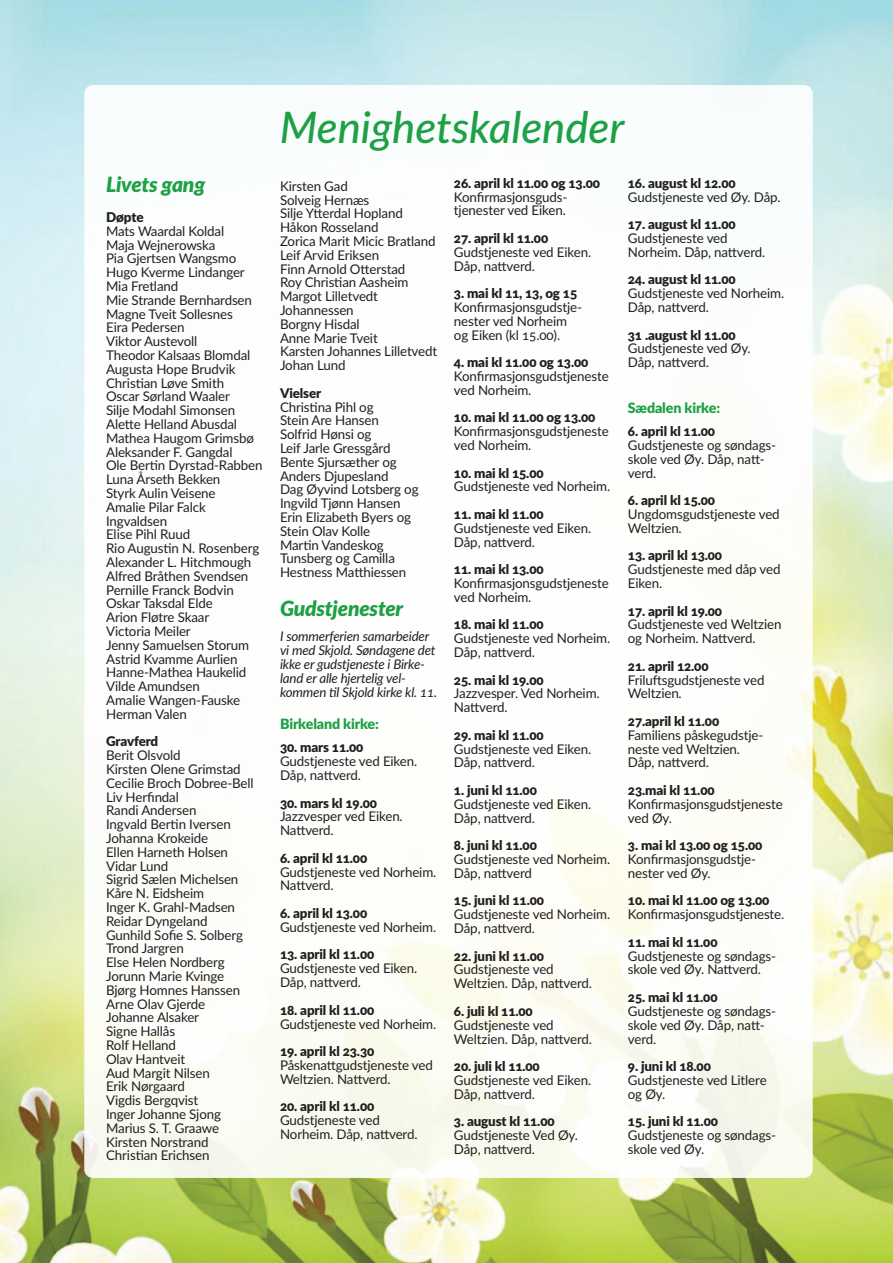
<style>
.page{position:relative;width:893px;height:1263px;background:#fff}
.page>*{position:absolute;margin:0;border:0;box-sizing:border-box;transform-origin:0 0}
.t1{font:italic 500 43.5px "Lato";color:#1ea145}
.t2{font:italic 900 21px "Lato";letter-spacing:-.01em;color:#1ea145}
.t3{font:900 14.25px "Lato";letter-spacing:-.01em;color:#1ea145}
.t4{font:900 13.5px "Lato";letter-spacing:-.015em;color:#231f20}
.t5{font:13.35px/13.8px "Lato";letter-spacing:-.01em;color:#231f20}
.t6{font:900 13.35px "Lato";letter-spacing:-.01em;color:#231f20}
.t7{font:italic 13.35px/14px "Lato";letter-spacing:-.015em;color:#231f20}
</style>
<div class="page">
<img style="left:0;top:0;width:893px;height:1263px">
<div style="left:84px;top:85px;width:729px;height:1093px;background:#fff;border-radius:9px"></div>
<h2 class="t2" style="left:106px;top:172px;width:101px">Livets gang</h2>
<p class="t4" style="left:106px;top:209px;width:39px">Døpte</p>
<p class="t5" style="left:106px;top:224px;width:158px">Mats Waardal Koldal<br>Maja Wejnerowska<br>Pia Gjertsen Wangsmo<br>Hugo Kverme Lindanger<br>Mia Fretland<br>Mie Strande Bernhardsen<br>Magne Tveit Sollesnes<br>Eira Pedersen<br>Viktor Austevoll<br>Theodor Kalsaas Blomdal<br>Augusta Hope Brudvik<br>Christian Løve Smith<br>Oscar Sørland Waaler<br>Silje Modahl Simonsen<br>Alette Helland Abusdal<br>Mathea Haugom Grimsbø<br>Aleksander F. Gangdal<br>Ole Bertin Dyrstad-Rabben<br>Luna Årseth Bekken<br>Styrk Aulin Veisene<br>Amalie Pilar Falck<br>Ingvaldsen<br>Elise Pihl Ruud<br>Rio Augustin N. Rosenberg<br>Alexander L. Hitchmough<br>Alfred Bråthen Svendsen<br>Pernille Franck Bodvin<br>Oskar Taksdal Elde<br>Arion Fløtre Skaar<br>Victoria Meiler<br>Jenny Samuelsen Storum<br>Astrid Kvamme Aurlien<br>Hanne-Mathea Haukelid<br>Vilde Amundsen<br>Amalie Wangen-Fauske<br>Herman Valen</p>
<p class="t6" style="left:106px;top:734px;width:54px">Gravferd</p>
<p class="t5" style="left:106px;top:749px;width:149px">Berit Olsvold<br>Kirsten Olene Grimstad<br>Cecilie Broch Dobree-Bell<br>Liv Herfindal<br>Randi Andersen<br>Ingvald Bertin Iversen<br>Johanna Krokeide<br>Ellen Harneth Holsen<br>Vidar Lund<br>Sigrid Sælen Michelsen<br>Kåre N. Eidsheim<br>Inger K. Grahl-Madsen<br>Reidar Dyngeland<br>Gunhild Sofie S. Solberg<br>Trond Jargren<br>Else Helen Nordberg<br>Jorunn Marie Kvinge<br>Bjørg Homnes Hanssen<br>Arne Olav Gjerde<br>Johanne Alsaker<br>Signe Hallås<br>Rolf Helland<br>Olav Hantveit<br>Aud Margit Nilsen<br>Erik Nørgaard<br>Vigdis Bergqvist<br>Inger Johanne Sjong<br>Marius S. T. Graawe<br>Kirsten Norstrand<br>Christian Erichsen</p>
<h1 class="t1" style="left:280px;top:103px;width:346px">Menighetskalender</h1>
<p class="t5" style="left:280px;top:179px;width:159px">Kirsten Gad<br>Solveig Hernæs<br>Silje Ytterdal Hopland<br>Håkon Rosseland<br>Zorica Marit Micic Bratland<br>Leif Arvid Eriksen<br>Finn Arnold Otterstad<br>Roy Christian Aasheim<br>Margot Lilletvedt<br>Johannessen<br>Borgny Hisdal<br>Anne Marie Tveit<br>Karsten Johannes Lilletvedt<br>Johan Lund</p>
<p class="t6" style="left:280px;top:385px;width:43px">Vielser</p>
<p class="t5" style="left:280px;top:400px;width:140px">Christina Pihl og<br>Stein Are Hansen<br>Solfrid Hønsi og<br>Leif Jarle Gressgård<br>Bente Sjursæther og<br>Anders Djupesland<br>Dag Øyvind Lotsberg og<br>Ingvild Tjønn Hansen<br>Erin Elizabeth Byers og<br>Stein Olav Kolle<br>Martin Vandeskog<br>Tunsberg og Camilla<br>Hestness Matthiessen</p>
<h2 class="t2" style="left:280px;top:597px;width:125px">Gudstjenester</h2>
<p class="t7" style="left:280px;top:629px;width:159px">I sommerferien samarbeider vi med Skjold. Søndagene det ikke er gudstjeneste i Birke&shy;land er alle hjertelig vel&shy;kommen til Skjold kirke kl. 11.</p>
<p class="t3" style="left:280px;top:716px;width:100px">Birkeland kirke:</p>
<p class="t6" style="left:280px;top:740px;width:85px">30. mars 11.00</p>
<p class="t5" style="left:280px;top:755px;width:139px">Gudstjeneste ved Eiken.<br>Dåp, nattverd.</p>
<p class="t6" style="left:280px;top:795px;width:98px">30. mars kl 19.00</p>
<p class="t5" style="left:280px;top:810px;width:124px">Jazzvesper ved Eiken.<br>Nattverd.</p>
<p class="t6" style="left:280px;top:850px;width:89px">6. april kl 11.00</p>
<p class="t5" style="left:280px;top:865px;width:158px">Gudstjeneste ved Norheim.<br>Nattverd.</p>
<p class="t6" style="left:280px;top:906px;width:89px">6. april kl 13.00</p>
<p class="t5" style="left:280px;top:920px;width:158px">Gudstjeneste ved Norheim.</p>
<p class="t6" style="left:280px;top:947px;width:96px">13. april kl 11.00</p>
<p class="t5" style="left:280px;top:962px;width:139px">Gudstjeneste ved Eiken.<br>Dåp, nattverd.</p>
<p class="t6" style="left:280px;top:1002px;width:96px">18. april kl 11.00</p>
<p class="t5" style="left:280px;top:1017px;width:158px">Gudstjeneste ved Norheim.</p>
<p class="t6" style="left:280px;top:1044px;width:96px">19. april kl 23.30</p>
<p class="t5" style="left:280px;top:1058px;width:154px">Påskenattgudstjeneste ved<br>Weltzien. Nattverd.</p>
<p class="t6" style="left:280px;top:1099px;width:96px">20. april kl 11.00</p>
<p class="t5" style="left:280px;top:1113px;width:139px">Gudstjeneste ved<br>Norheim. Dåp, nattverd.</p>
<p class="t6" style="left:454px;top:175px;width:148px">26. april kl 11.00 og 13.00</p>
<p class="t5" style="left:454px;top:190px;width:115px">Konfirmasjonsguds&shy;tjenester ved Eiken.</p>
<p class="t6" style="left:454px;top:231px;width:96px">27. april kl 11.00</p>
<p class="t5" style="left:454px;top:245px;width:139px">Gudstjeneste ved Eiken.<br>Dåp, nattverd.</p>
<p class="t6" style="left:454px;top:286px;width:125px">3. mai kl 11, 13, og 15</p>
<p class="t5" style="left:454px;top:300px;width:130px">Konfirmasjonsgudstje&shy;nester ved Norheim og Eiken (kl 15.00).</p>
<p class="t6" style="left:454px;top:355px;width:136px">4. mai kl 11.00 og 13.00</p>
<p class="t5" style="left:454px;top:369px;width:156px">Konfirmasjonsgudstjeneste ved Norheim.</p>
<p class="t6" style="left:454px;top:410px;width:143px">10. mai kl 11.00 og 13.00</p>
<p class="t5" style="left:454px;top:425px;width:156px">Konfirmasjonsgudstjeneste ved Norheim.</p>
<p class="t6" style="left:454px;top:465px;width:91px">10. mai kl 15.00</p>
<p class="t5" style="left:454px;top:480px;width:158px">Gudstjeneste ved Norheim.</p>
<p class="t6" style="left:454px;top:507px;width:91px">11. mai kl 11.00</p>
<p class="t5" style="left:454px;top:521px;width:139px">Gudstjeneste ved Eiken.<br>Dåp, nattverd.</p>
<p class="t6" style="left:454px;top:562px;width:91px">11. mai kl 13.00</p>
<p class="t5" style="left:454px;top:576px;width:156px">Konfirmasjonsgudstjeneste ved Norheim.</p>
<p class="t6" style="left:454px;top:617px;width:91px">18. mai kl 11.00</p>
<p class="t5" style="left:454px;top:632px;width:158px">Gudstjeneste ved Norheim.<br>Dåp, nattverd.</p>
<p class="t6" style="left:454px;top:672px;width:91px">25. mai kl 19.00</p>
<p class="t5" style="left:454px;top:687px;width:147px">Jazzvesper. Ved Norheim.<br>Nattverd.</p>
<p class="t6" style="left:454px;top:727px;width:91px">29. mai kl 11.00</p>
<p class="t5" style="left:454px;top:742px;width:139px">Gudstjeneste ved Eiken.<br>Dåp, nattverd.</p>
<p class="t6" style="left:454px;top:783px;width:84px">1. juni kl 11.00</p>
<p class="t5" style="left:454px;top:797px;width:139px">Gudstjeneste ved Eiken.<br>Dåp, nattverd.</p>
<p class="t6" style="left:454px;top:838px;width:84px">8. juni kl 11.00</p>
<p class="t5" style="left:454px;top:852px;width:158px">Gudstjeneste ved Norheim.<br>Dåp, nattverd</p>
<p class="t6" style="left:454px;top:893px;width:92px">15. juni kl 11.00</p>
<p class="t5" style="left:454px;top:908px;width:158px">Gudstjeneste ved Norheim.<br>Dåp, nattverd.</p>
<p class="t6" style="left:454px;top:948px;width:92px">22. juni kl 11.00</p>
<p class="t5" style="left:454px;top:963px;width:140px">Gudstjeneste ved<br>Weltzien. Dåp, nattverd.</p>
<p class="t6" style="left:454px;top:1003px;width:80px">6. juli kl 11.00</p>
<p class="t5" style="left:454px;top:1018px;width:140px">Gudstjeneste ved<br>Weltzien. Dåp, nattverd.</p>
<p class="t6" style="left:454px;top:1059px;width:87px">20. juli kl 11.00</p>
<p class="t5" style="left:454px;top:1073px;width:139px">Gudstjeneste ved Eiken.<br>Dåp, nattverd.</p>
<p class="t6" style="left:454px;top:1114px;width:102px">3. august kl 11.00</p>
<p class="t5" style="left:454px;top:1128px;width:126px">Gudstjeneste Ved Øy.<br>Dåp, nattverd.</p>
<p class="t6" style="left:628px;top:175px;width:109px">16. august kl 12.00</p>
<p class="t5" style="left:628px;top:190px;width:154px">Gudstjeneste ved Øy. Dåp.</p>
<p class="t6" style="left:628px;top:217px;width:109px">17. august kl 11.00</p>
<p class="t5" style="left:628px;top:231px;width:139px">Gudstjeneste ved<br>Norheim. Dåp, nattverd.</p>
<p class="t6" style="left:628px;top:272px;width:109px">24. august kl 11.00</p>
<p class="t5" style="left:628px;top:287px;width:158px">Gudstjeneste ved Norheim.<br>Dåp, nattverd.</p>
<p class="t6" style="left:628px;top:327px;width:109px">31 .august kl 11.00</p>
<p class="t5" style="left:628px;top:342px;width:124px">Gudstjeneste ved Øy.<br>Dåp, nattverd.</p>
<p class="t3" style="left:628px;top:400px;width:94px">Sædalen kirke:</p>
<p class="t6" style="left:628px;top:424px;width:89px">6. april kl 11.00</p>
<p class="t5" style="left:628px;top:438px;width:150px">Gudstjeneste og søndags&shy;skole ved Øy. Dåp, natt&shy;verd.</p>
<p class="t6" style="left:628px;top:493px;width:89px">6. april kl 15.00</p>
<p class="t5" style="left:628px;top:507px;width:153px">Ungdomsgudstjeneste ved<br>Weltzien.</p>
<p class="t6" style="left:628px;top:548px;width:96px">13. april kl 13.00</p>
<p class="t5" style="left:628px;top:563px;width:154px">Gudstjeneste med dåp ved<br>Eiken.</p>
<p class="t6" style="left:628px;top:603px;width:96px">17. april kl 19.00</p>
<p class="t5" style="left:628px;top:618px;width:155px">Gudstjeneste ved Weltzien og Norheim. Nattverd.</p>
<p class="t6" style="left:628px;top:658px;width:82px">21. april 12.00</p>
<p class="t5" style="left:628px;top:673px;width:138px">Friluftsgudstjeneste ved<br>Weltzien.</p>
<p class="t6" style="left:628px;top:714px;width:93px">27.april kl 11.00</p>
<p class="t5" style="left:628px;top:728px;width:137px">Familiens påskegudstje&shy;neste ved Weltzien.<br>Dåp, nattverd.</p>
<p class="t6" style="left:628px;top:783px;width:88px">23.mai kl 11.00</p>
<p class="t5" style="left:628px;top:797px;width:156px">Konfirmasjonsgudstjeneste ved Øy.</p>
<p class="t6" style="left:628px;top:838px;width:136px">3. mai kl 13.00 og 15.00</p>
<p class="t5" style="left:628px;top:852px;width:130px">Konfirmasjonsgudstje&shy;nester ved Øy.</p>
<p class="t6" style="left:628px;top:893px;width:143px">10. mai kl 11.00 og 13.00</p>
<p class="t5" style="left:628px;top:908px;width:158px">Konfirmasjonsgudstjeneste.</p>
<p class="t6" style="left:628px;top:934px;width:91px">11. mai kl 11.00</p>
<p class="t5" style="left:628px;top:949px;width:150px">Gudstjeneste og søndags&shy;skole ved Øy. Nattverd.</p>
<p class="t6" style="left:628px;top:990px;width:91px">25. mai kl 11.00</p>
<p class="t5" style="left:628px;top:1004px;width:150px">Gudstjeneste og søndags&shy;skole ved Øy. Dåp, natt&shy;verd.</p>
<p class="t6" style="left:628px;top:1059px;width:84px">9. juni kl 18.00</p>
<p class="t5" style="left:628px;top:1073px;width:140px">Gudstjeneste ved Litlere og Øy.</p>
<p class="t6" style="left:628px;top:1114px;width:92px">15. juni kl 11.00</p>
<p class="t5" style="left:628px;top:1128px;width:150px">Gudstjeneste og søndags&shy;skole ved Øy.</p>
</div>
